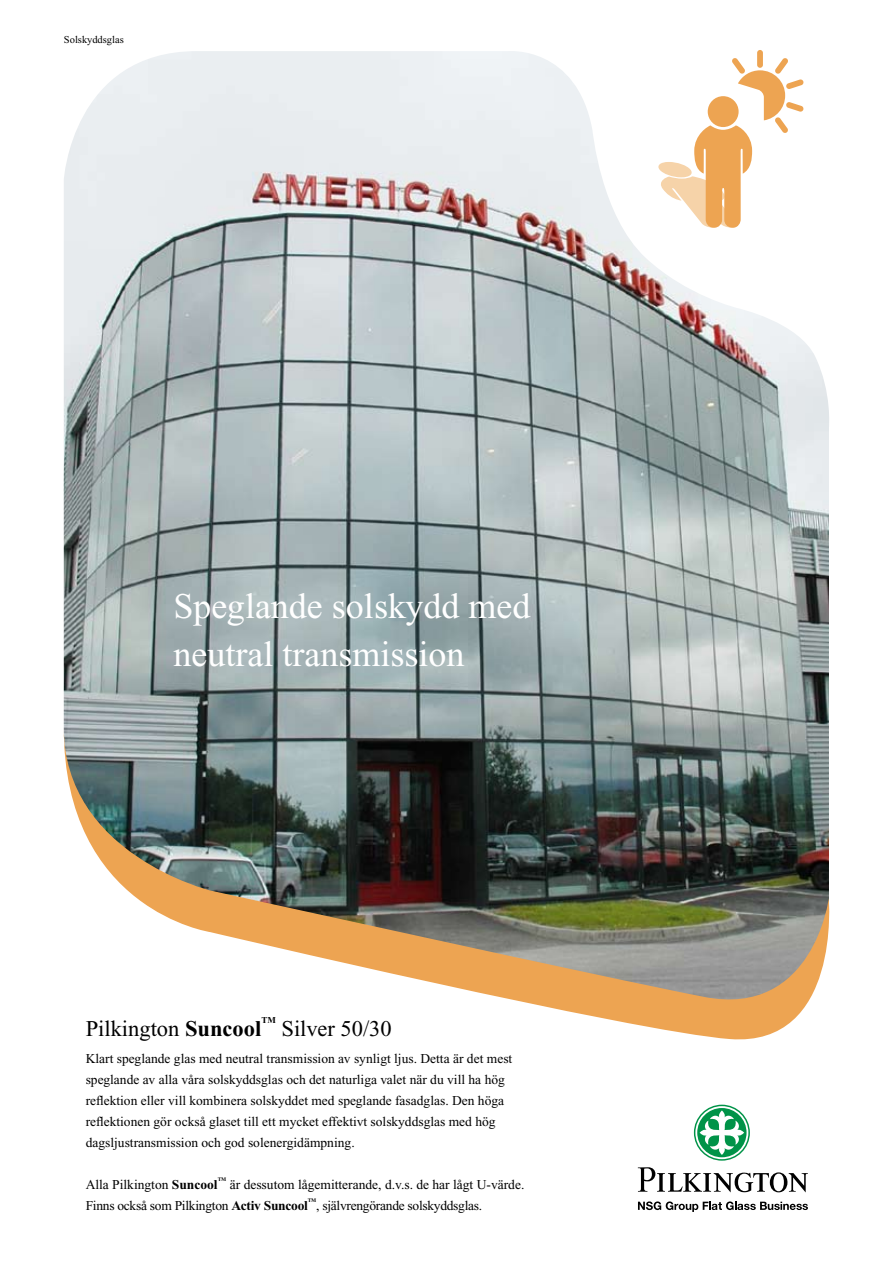
<style>
.page{position:relative;width:893px;height:1263px;background:#fff}
.page>*{position:absolute;margin:0;border:0;box-sizing:border-box;transform-origin:0 0}
.t1{font:36px/48px "Times New Roman";color:#fff}
.t2{font:22.5px "Times New Roman";color:#000}
.t3{font:13.5px/21px "Times New Roman";color:#000}
.t4{font:13.5px "Times New Roman";letter-spacing:-.02em;color:#000}
.t5{font:10.5px "Times New Roman";color:#000}
.t6{font:700 9px "Times New Roman";color:#000}
.t7{font:700 5.4px "Times New Roman";color:#000}
.s1{font-weight:700}
</style>
<div class="page">
<img style="left:64px;top:51px;width:765px;height:677px">
<img style="left:64px;top:728px;width:766px;height:312px">
<div style="left:757px;top:50px;width:6px;height:18px;background:#eda452;border-radius:3px"></div>
<svg style="left:658px;top:58px;width:145px;height:170px"></svg>
<div style="left:708px;top:96px;width:31px;height:31px;background:#eda452;border-radius:50%"></div>
<svg style="left:694px;top:1105px;width:56px;height:56px"></svg>
<svg style="left:695px;top:1106px;width:53px;height:53px"></svg>
<div style="left:697px;top:1108px;width:49px;height:49px;background:#009348;border-radius:50%"></div>
<svg style="left:699px;top:1110px;width:45px;height:45px"></svg>
<svg style="left:638px;top:1167px;width:170px;height:25px"></svg>
<svg style="left:638px;top:1201px;width:170px;height:11px"></svg>
<p class="t5" style="left:64px;top:34px;width:61px">Solskyddsglas</p>
<h1 class="t1" style="left:174px;top:582px;width:358px">Speglande solskydd med neutral transmission</h1>
<h2 class="t2" style="left:86px;top:1016px;width:177px">Pilkington <span class="s1">Suncool</span></h2>
<p class="t6" style="left:261px;top:1015px;width:16px">TM</p>
<h2 class="t2" style="left:281px;top:1016px;width:112px">Silver 50/30</h2>
<p class="t3" style="left:86px;top:1048px;width:428px">Klart speglande glas med neutral transmission av synligt ljus. Detta är det mest speglande av alla våra solskyddsglas och det naturliga valet när du vill ha hög reflektion eller vill kombinera solskyddet med speglande fasadglas. Den höga reflektionen gör också glaset till ett mycket effektivt solskyddsglas med hög dagsljustransmission och god solenergidämpning.</p>
<p class="t3" style="left:86px;top:1174px;width:134px">Alla Pilkington <span class="s1">Suncool</span></p>
<p class="t7" style="left:218px;top:1176px;width:10px">TM</p>
<p class="t3" style="left:86px;top:1174px;width:440px;text-indent:144px">är dessutom lågemitterande, d.v.s. de har lågt U-värde.<br>Finns också som Pilkington <span class="s1">Activ Suncool</span></p>
<p class="t7" style="left:308px;top:1197px;width:10px">TM</p>
<p class="t4" style="left:316px;top:1198px;width:168px">, självrengörande solskyddsglas.</p>
</div>
